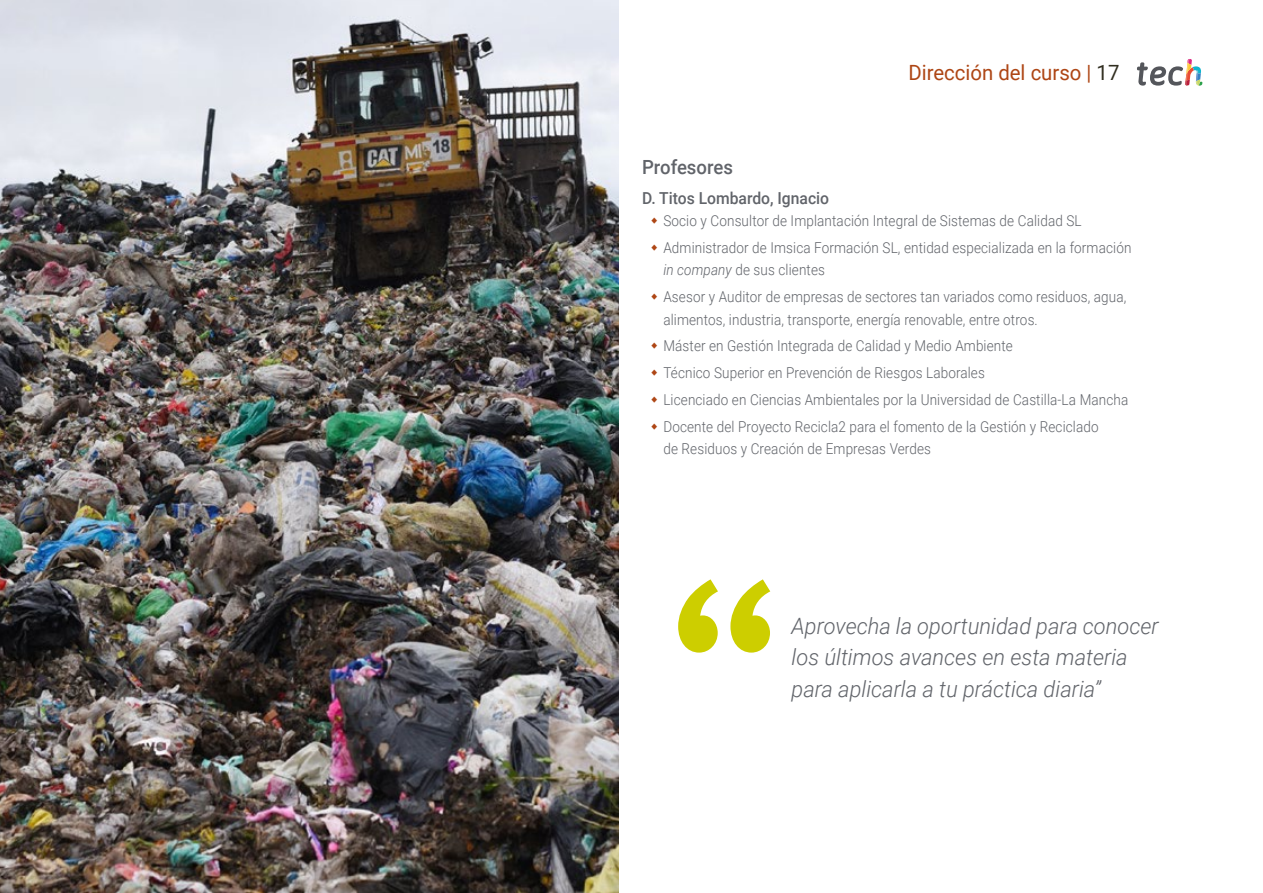
<style>
.page{position:relative;width:1263px;height:893px;background:#fff}
.page>*{position:absolute;margin:0;border:0;box-sizing:border-box;transform-origin:0 0}
.t1{font:italic 300 22.5px/31.5px "Roboto";color:#61646a}
.t2{font:21px "Roboto";color:#ae4615}
.t3{font:500 19.5px "Roboto";color:#61646a;scale:.95 1}
.t4{font:500 16.5px "Roboto";color:#61646a;scale:.95 1}
.t5{font:300 15px/26.7px "Roboto";letter-spacing:.01em;color:#61646a;scale:.9 1}
.s1{color:#312e20}
.s2{font-style:italic}
</style>
<div class="page">
<svg style="left:1137px;top:59px;width:65px;height:27px"></svg>
<img style="left:0;top:0;width:619px;height:893px">
<svg style="left:678px;top:579px;width:92px;height:74px"></svg>
<h3 class="t3" style="left:642px;top:154px;width:97px">Profesores</h3>
<h2 class="t2" style="left:908px;top:57px;width:213px">Dirección del curso | <span class="s1">17</span></h2>
<p class="t4" style="left:642px;top:186px;width:198px">D. Titos Lombardo, Ignacio</p>
<p class="t5" style="left:663px;top:207px;width:522px">Socio y Consultor de Implantación Integral de Sistemas de Calidad SL<br>Administrador de Imsica Formación SL, entidad especializada en la formación</p>
<p class="t5" style="left:663px;top:256px;width:516px"><span class="s2">in company</span> de sus clientes<br>Asesor y Auditor de empresas de sectores tan variados como residuos, agua,</p>
<p class="t5" style="left:663px;top:305px;width:518px">alimentos, industria, transporte, energía renovable, entre otros.<br>Máster en Gestión Integrada de Calidad y Medio Ambiente<br>Técnico Superior en Prevención de Riesgos Laborales<br>Licenciado en Ciencias Ambientales por la Universidad de Castilla-La Mancha Docente del Proyecto Recicla2 para el fomento de la Gestión y Reciclado</p>
<p class="t5" style="left:663px;top:435px;width:299px">de Residuos y Creación de Empresas Verdes</p>
<h1 class="t1" style="left:791px;top:609px;width:369px">Aprovecha la oportunidad para conocer los últimos avances en esta materia para aplicarla a tu práctica diaria”</h1>
</div>
